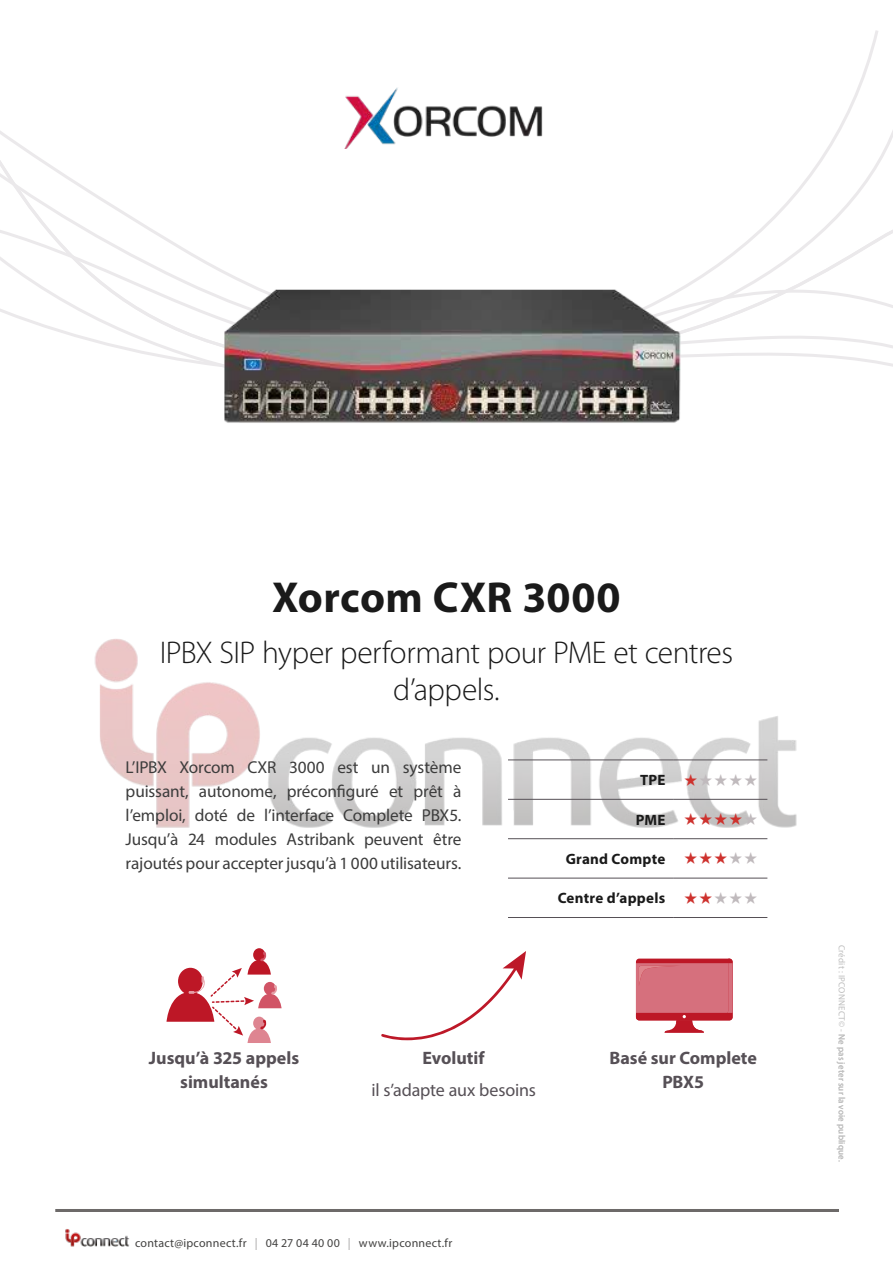
<style>
.page{position:relative;width:893px;height:1263px;background:#fff}
.page>*{position:absolute;margin:0;border:0;box-sizing:border-box;transform-origin:0 0}
.t1{font:700 43.5px "Myriad Pro";letter-spacing:.01em;color:#1a1a1a}
.t2{font:300 31.5px/37.8px "Myriad Pro";letter-spacing:-.015em;color:#1a1a1a;text-align:center}
.t3{font:700 18px/24px "Myriad Pro";color:#565056;text-align:center}
.t4{font:18px "Myriad Pro";letter-spacing:-.01em;color:#565056}
.t5{font:17.25px/24px "Myriad Pro";letter-spacing:-.01em;color:#3c3c3c;text-align:justify}
.t6{font:700 15px "Myriad Pro";letter-spacing:.015em;color:#1a1a1a}
.t7{font:12px "Myriad Pro";letter-spacing:.025em;color:#434241}
.t8{font:9px "Myriad Pro";letter-spacing:.025em;color:#bdbdbd}
.s1{color:#a6a4a4}
</style>
<div class="page">
<img style="left:65px;top:1229px;width:65px;height:18px">
<hr style="left:55px;top:1209px;width:784px;height:3px;background:#6d6a69">
<img style="left:94px;top:639px;width:703px;height:201px">
<svg style="left:0;top:30px;width:881px;height:334px"></svg>
<hr style="left:508px;top:760px;width:166px;height:1px;background:#565056">
<hr style="left:674px;top:760px;width:93px;height:1px;background:#565056">
<hr style="left:508px;top:799px;width:166px;height:1px;background:#565056">
<hr style="left:674px;top:799px;width:93px;height:1px;background:#565056">
<hr style="left:508px;top:838px;width:166px;height:1px;background:#565056">
<hr style="left:674px;top:838px;width:93px;height:1px;background:#565056">
<hr style="left:508px;top:878px;width:166px;height:1px;background:#565056">
<hr style="left:674px;top:878px;width:93px;height:1px;background:#565056">
<hr style="left:508px;top:917px;width:166px;height:1px;background:#565056">
<hr style="left:674px;top:917px;width:93px;height:1px;background:#565056">
<img style="left:341px;top:88px;width:203px;height:60px">
<img style="left:200px;top:229px;width:484px;height:194px">
<div style="left:253px;top:948px;width:12px;height:13px;background:#bd1726;border-radius:50%"></div>
<svg style="left:166px;top:952px;width:116px;height:91px"></svg>
<svg style="left:636px;top:958px;width:97px;height:75px"></svg>
<svg style="left:381px;top:951px;width:145px;height:90px"></svg>
<svg style="left:685px;top:773px;width:72px;height:12px"></svg>
<svg style="left:685px;top:813px;width:72px;height:12px"></svg>
<h1 class="t1" style="left:272px;top:569px;width:350px">Xorcom CXR 3000</h1>
<h2 class="t2" style="left:160px;top:633px;width:575px">IPBX SIP hyper performant pour PME et centres d’appels.</h2>
<p class="t5" style="left:126px;top:755px;width:337px">L’IPBX Xorcom CXR 3000 est un système puissant, autonome, préconfiguré et prêt à l’emploi, doté de l’interface Complete PBX5.<br>Jusqu’à 24 modules Astribank peuvent être rajoutés pour accepter jusqu’à 1 000 utilisateurs.</p>
<p class="t6" style="left:640px;top:770px;width:27px">TPE</p>
<p class="t6" style="left:636px;top:810px;width:31px">PME</p>
<p class="t6" style="left:566px;top:849px;width:101px">Grand Compte</p>
<p class="t6" style="left:558px;top:888px;width:109px">Centre d’appels</p>
<p class="t3" style="left:423px;top:1045px;width:64px">Evolutif</p>
<p class="t4" style="left:371px;top:1079px;width:166px">il s’adapte aux besoins</p>
<p class="t3" style="left:149px;top:1045px;width:152px">Jusqu’à 325 appels simultanés</p>
<p class="t3" style="left:610px;top:1045px;width:149px">Basé sur Complete<br>PBX5</p>
<p class="t7" style="left:135px;top:1236px;width:319px">contact@ipconnect.fr <span class="s1">|</span> 04 27 04 40 00 <span class="s1">|</span> www.ipconnect.fr</p>
<p class="t8" style="left:847px;top:944px;width:219px;rotate:90deg">Crédit : IPCONNECT© - Ne pas jeter sur la voie publique.</p>
</div>
